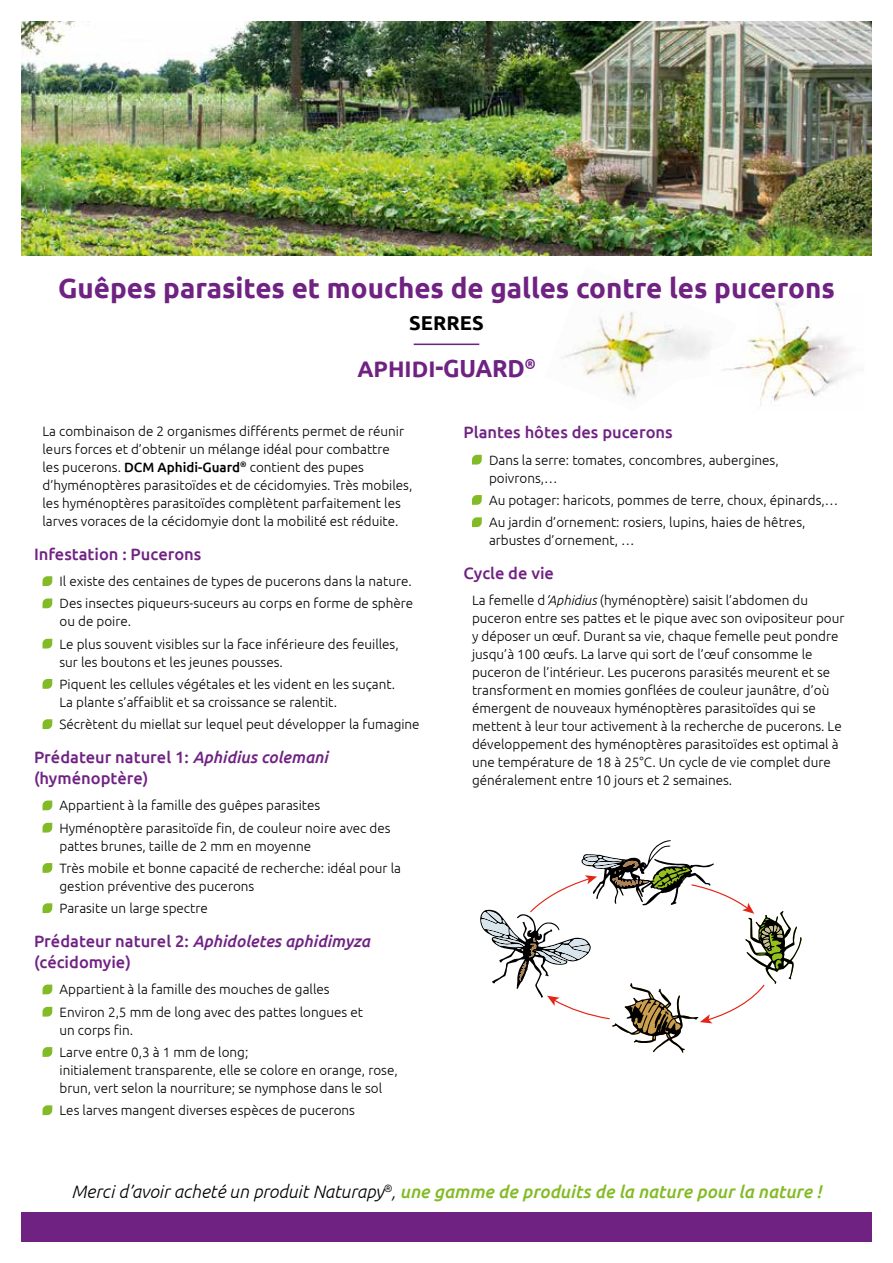
<style>
.page{position:relative;width:893px;height:1263px;background:#fff}
.page>*{position:absolute;margin:0;border:0;box-sizing:border-box;transform-origin:0 0}
.t1{font:700 27.75px "Ubuntu";color:#702283}
.t2{font:700 22.5px "Ubuntu";color:#702283}
.t3{font:700 20.1px "Ubuntu";color:#000}
.t4{font:italic 500 18px "Ubuntu";color:#83bb26}
.t5{font:500 16.5px/21px "Ubuntu";color:#702283}
.t6{font:300 13.5px/18px "Ubuntu";color:#000}
.s1{font-size:24.75px}
.s2{font-weight:500}
.s3{font-style:italic}
.s4{font-weight:300;color:#000}
</style>
<div class="page">
<div style="left:21px;top:1212px;width:851px;height:30px;background:#702283"></div>
<img style="left:21px;top:21px;width:851px;height:234px">
<img style="left:561px;top:311px;width:149px;height:88px">
<img style="left:723px;top:300px;width:125px;height:106px">
<hr style="left:414px;top:344px;width:65px;height:1px;background:#702283">
<svg style="left:43px;top:576px;width:9px;height:10px"></svg>
<svg style="left:43px;top:598px;width:9px;height:10px"></svg>
<svg style="left:43px;top:639px;width:9px;height:9px"></svg>
<svg style="left:43px;top:679px;width:9px;height:10px"></svg>
<svg style="left:43px;top:719px;width:9px;height:10px"></svg>
<svg style="left:43px;top:800px;width:9px;height:10px"></svg>
<svg style="left:43px;top:823px;width:9px;height:9px"></svg>
<svg style="left:43px;top:863px;width:9px;height:10px"></svg>
<svg style="left:43px;top:903px;width:9px;height:10px"></svg>
<svg style="left:43px;top:984px;width:9px;height:10px"></svg>
<svg style="left:43px;top:1007px;width:9px;height:9px"></svg>
<svg style="left:43px;top:1047px;width:9px;height:10px"></svg>
<svg style="left:43px;top:1105px;width:9px;height:10px"></svg>
<svg style="left:472px;top:455px;width:10px;height:10px"></svg>
<svg style="left:472px;top:495px;width:10px;height:10px"></svg>
<svg style="left:472px;top:517px;width:10px;height:10px"></svg>
<svg style="left:480px;top:840px;width:322px;height:213px"></svg>
<h1 class="t1" style="left:58px;top:272px;width:778px">Guêpes parasites et mouches de galles contre les pucerons</h1>
<h3 class="t3" style="left:409px;top:310px;width:76px">SERRES</h3>
<h2 class="t2" style="left:357px;top:355px;width:180px">APHIDI<span class="s1">-GUARD</span><sup>®</sup></h2>
<p class="t6" style="left:43px;top:422px;width:371px">La combinaison de 2 organismes différents permet de réunir leurs forces et d’obtenir un mélange idéal pour combattre<br>les pucerons. <span class="s2">DCM Aphidi-Guard</span><sup>®</sup> contient des pupes d’hyménoptères parasitoïdes et de cécidomyies. Très mobiles, les hyménoptères parasitoïdes complètent parfaitement les larves voraces de la cécidomyie dont la mobilité est réduite.</p>
<p class="t5" style="left:34px;top:542px;width:169px">Infestation : Pucerons</p>
<p class="t6" style="left:60px;top:570px;width:355px;line-height:22.2px">Il existe des centaines de types de pucerons dans la nature.<br>Des insectes piqueurs-suceurs au corps en forme de sphère</p>
<p class="t6" style="left:60px;top:610px;width:341px;line-height:22.2px">ou de poire.<br>Le plus souvent visibles sur la face inférieure des feuilles,</p>
<p class="t6" style="left:60px;top:650px;width:337px;line-height:22.2px">sur les boutons et les jeunes pousses.<br>Piquent les cellules végétales et les vident en les suçant.</p>
<p class="t6" style="left:60px;top:690px;width:362px;line-height:22.2px">La plante s’affaiblit et sa croissance se ralentit.<br>Sécrètent du miellat sur lequel peut développer la fumagine</p>
<p class="t5" style="left:34px;top:746px;width:295px">Prédateur naturel 1: <span class="s3">Aphidius colemani </span>(hyménoptère)</p>
<p class="t6" style="left:60px;top:794px;width:333px;line-height:22.2px">Appartient à la famille des guêpes parasites<br>Hyménoptère parasitoïde fin, de couleur noire avec des</p>
<p class="t6" style="left:60px;top:834px;width:343px;line-height:22.2px">pattes brunes, taille de 2 mm en moyenne<br>Très mobile et bonne capacité de recherche: idéal pour la</p>
<p class="t6" style="left:60px;top:874px;width:196px;line-height:22.2px">gestion préventive des pucerons<br>Parasite un large spectre</p>
<p class="t5" style="left:34px;top:930px;width:338px">Prédateur naturel 2: <span class="s3">Aphidoletes aphidimyza </span>(cécidomyie)</p>
<p class="t6" style="left:60px;top:978px;width:305px;line-height:22.2px">Appartient à la famille des mouches de galles<br>Environ 2,5 mm de long avec des pattes longues et</p>
<p class="t6" style="left:60px;top:1018px;width:190px;line-height:22.2px">un corps fin.<br>Larve entre 0,3 à 1 mm de long;</p>
<p class="t6" style="left:60px;top:1061px;width:340px">initialement transparente, elle se colore en orange, rose, brun, vert selon la nourriture; se nymphose dans le sol</p>
<p class="t6" style="left:60px;top:1101px;width:297px">Les larves mangent diverses espèces de pucerons</p>
<p class="t5" style="left:463px;top:421px;width:211px">Plantes hôtes des pucerons</p>
<p class="t6" style="left:489px;top:450px;width:291px">Dans la serre: tomates, concombres, aubergines, poivrons,…</p>
<p class="t6" style="left:489px;top:489px;width:351px;line-height:22.2px">Au potager: haricots, pommes de terre, choux, épinards,…<br>Au jardin d’ornement: rosiers, lupins, haies de hêtres,</p>
<p class="t6" style="left:489px;top:531px;width:147px">arbustes d’ornement, …</p>
<p class="t5" style="left:463px;top:562px;width:92px">Cycle de vie</p>
<p class="t6" style="left:472px;top:591px;width:374px">La femelle d<span class="s3">’Aphidius</span> (hyménoptère) saisit l’abdomen du puceron entre ses pattes et le pique avec son ovipositeur pour y déposer un œuf. Durant sa vie, chaque femelle peut pondre jusqu’à 100 œufs. La larve qui sort de l’œuf consomme le puceron de l’intérieur. Les pucerons parasités meurent et se transforment en momies gonflées de couleur jaunâtre, d’où émergent de nouveaux hyménoptères parasitoïdes qui se mettent à leur tour activement à la recherche de pucerons. Le développement des hyménoptères parasitoïdes est optimal à une température de 18 à 25°C. Un cycle de vie complet dure généralement entre 10 jours et 2 semaines.</p>
<h3 class="t4" style="left:72px;top:1181px;width:751px"><span class="s4">Merci d’avoir acheté un produit Naturapy</span><sup>®</sup><span class="s4">,</span> une gamme de produits de la nature pour la nature !</h3>
</div>
